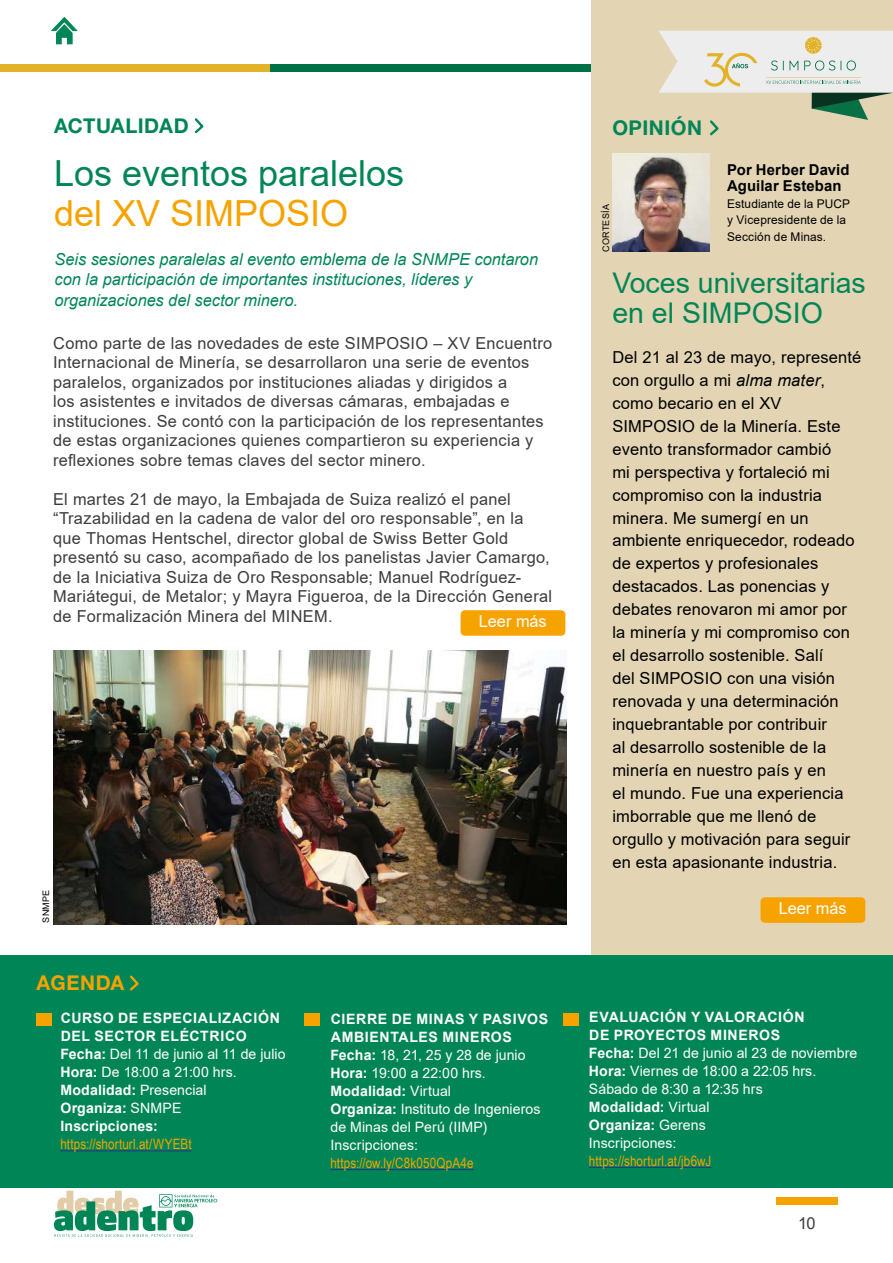
<style>
.page{position:relative;width:893px;height:1263px;background:#fff}
.page>*{position:absolute;margin:0;border:0;box-sizing:border-box;transform-origin:0 0}
.t1{font:36px "Arial";color:#008656}
.t2{font:36px "Arial";color:#f6a300}
.t3{font:28.5px/30px "Arial";color:#008656}
.t4{font:700 20.4px "Helvetica Neue LT Std";letter-spacing:.025em;color:#008656}
.t5{font:700 20.4px "Helvetica Neue LT Std";letter-spacing:.03em;color:#f6a300}
.t6{font:16.5px/19.5px "Arial";letter-spacing:.02em;color:#3c3c3b}
.t7{font:16.5px/23px "Arial";letter-spacing:.01em;color:#000}
.t8{font:italic 16.5px/20.2px "Arial";color:#008656}
.t9{font:16.5px "Arial";color:#fff}
.t10{font:700 15px/16.5px "Arial";letter-spacing:.01em;color:#000}
.t11{font:14.25px/18px "Arial";letter-spacing:.005em;color:#fff}
.t12{font:700 14.25px/18px "Arial";letter-spacing:.03em;color:#fff}
.t13{font:14.25px "Arial Narrow";letter-spacing:.005em;color:#f6a300}
.t14{font:12px/16.5px "Arial";letter-spacing:.01em;color:#000}
.t15{font:9px "Arial";letter-spacing:.025em;color:#000}
.s1{font-weight:400}
.s2{font-weight:700}
.s3{font-style:italic}
</style>
<div class="page">
<div style="left:776px;top:1197px;width:62px;height:8px;background:#f6a300"></div>
<svg style="left:54px;top:1191px;width:163px;height:46px"></svg>
<svg style="left:51px;top:17px;width:27px;height:28px"></svg>
<div style="left:270px;top:64px;width:623px;height:8px;background:#007146"></div>
<div style="left:0;top:64px;width:270px;height:8px;background:#e2b328"></div>
<div style="left:591px;top:0;width:302px;height:1171px;background:#e3d4b4"></div>
<img style="left:612px;top:153px;width:98px;height:99px">
<div style="left:0;top:955px;width:893px;height:232px;background:#008656"></div>
<svg style="left:130px;top:975px;width:9px;height:16px"></svg>
<div style="left:37px;top:1013px;width:15px;height:12px;background:#f6a300"></div>
<div style="left:304px;top:1013px;width:15px;height:13px;background:#f6a300"></div>
<div style="left:564px;top:1013px;width:15px;height:13px;background:#f6a300"></div>
<hr style="left:60px;top:1150px;width:132px;height:1px;background:#283583">
<hr style="left:330px;top:1169px;width:144px;height:1px;background:#283583">
<svg style="left:194px;top:118px;width:10px;height:16px"></svg>
<div style="left:461px;top:610px;width:104px;height:26px;background:#f6a300;border-radius:4px"></div>
<div style="left:760px;top:897px;width:105px;height:26px;background:#f6a300;border-radius:4px"></div>
<img style="left:53px;top:651px;width:513px;height:273px">
<hr style="left:589px;top:1167px;width:122px;height:1px;background:#283583">
<svg style="left:659px;top:31px;width:234px;height:105px"></svg>
<p class="t4" style="left:54px;top:113px;width:136px">ACTUALIDAD</p>
<h1 class="t1" style="left:54px;top:148px;width:352px">Los eventos paralelos</h1>
<h1 class="t2" style="left:54px;top:189px;width:296px">del XV SIMPOSIO</h1>
<p class="t8" style="left:54px;top:249px;width:485px">Seis sesiones paralelas al evento emblema de la SNMPE contaron con la participación de importantes instituciones, líderes y organizaciones del sector minero.</p>
<p class="t6" style="left:53px;top:333px;width:501px">Como parte de las novedades de este SIMPOSIO – XV Encuentro Internacional de Minería, se desarrollaron una serie de eventos paralelos, organizados por instituciones aliadas y dirigidos a<br>los asistentes e invitados de diversas cámaras, embajadas e instituciones. Se contó con la participación de los representantes de estas organizaciones quienes compartieron su experiencia y reflexiones sobre temas claves del sector minero.</p>
<p class="t6" style="left:53px;top:489px;width:500px">El martes 21 de mayo, la Embajada de Suiza realizó el panel “Trazabilidad en la cadena de valor del oro responsable”, en la que Thomas Hentschel, director global de Swiss Better Gold presentó su caso, acompañado de los panelistas Javier Camargo, de la Iniciativa Suiza de Oro Responsable; Manuel Rodríguez-Mariátegui, de Metalor; y Mayra Figueroa, de la Dirección General de Formalización Minera del MINEM.</p>
<p class="t9" style="left:479px;top:610px;width:69px">Leer más</p>
<p class="t15" style="left:40px;top:923px;width:34px;rotate:-90deg">SNMPE</p>
<p class="t5" style="left:37px;top:970px;width:89px">AGENDA</p>
<p class="t12" style="left:60px;top:1009px;width:227px">CURSO DE ESPECIALIZACIÓN<br>DEL SECTOR ELÉCTRICO<br>Fecha: <span class="s1">Del 11 de junio al 11 de julio<br></span>Hora: <span class="s1">De 18:00 a 21:00 hrs.<br></span>Modalidad: <span class="s1">Presencial<br></span>Organiza: <span class="s1">SNMPE<br></span>Inscripciones:</p>
<p class="t13" style="left:60px;top:1134px;width:133px">https://shorturl.at/WYEBt</p>
<p class="t11" style="left:330px;top:1010px;width:219px"><span class="s2">CIERRE DE MINAS Y PASIVOS<br>AMBIENTALES MINEROS<br>Fecha:</span> 18, 21, 25 y 28 de junio<br><span class="s2">Hora:</span> 19:00 a 22:00 hrs.<br><span class="s2">Modalidad:</span> Virtual<br><span class="s2">Organiza:</span> Instituto de Ingenieros de Minas del Perú (IIMP)<br>Inscripciones:</p>
<p class="t13" style="left:330px;top:1152px;width:145px">https://ow.ly/C8k050QpA4e</p>
<p class="t4" style="left:612px;top:115px;width:91px">OPINIÓN</p>
<p class="t15" style="left:600px;top:252px;width:49px;rotate:-90deg">CORTESÍA</p>
<p class="t10" style="left:727px;top:161px;width:124px">Por Herber David<br>Aguilar Esteban</p>
<p class="t14" style="left:727px;top:195px;width:125px">Estudiante de la PUCP y Vicepresidente de la<br>Sección de Minas.</p>
<h2 class="t3" style="left:612px;top:268px;width:255px">Voces universitarias en el SIMPOSIO</h2>
<p class="t7" style="left:612px;top:345px;width:251px">Del 21 al 23 de mayo, representé con orgullo a mi <span class="s3">alma mater</span>, como becario en el XV<br>SIMPOSIO de la Minería. Este evento transformador cambió<br>mi perspectiva y fortaleció mi compromiso con la industria minera. Me sumergí en un ambiente enriquecedor, rodeado de expertos y profesionales destacados. Las ponencias y debates renovaron mi amor por la minería y mi compromiso con el desarrollo sostenible. Salí<br>del SIMPOSIO con una visión renovada y una determinación inquebrantable por contribuir<br>al desarrollo sostenible de la minería en nuestro país y en<br>el mundo. Fue una experiencia imborrable que me llenó de orgullo y motivación para seguir en esta apasionante industria.</p>
<p class="t9" style="left:779px;top:897px;width:69px">Leer más</p>
<p class="t11" style="left:589px;top:1008px;width:270px"><span class="s2">EVALUACIÓN Y VALORACIÓN<br>DE PROYECTOS MINEROS<br>Fecha:</span> Del 21 de junio al 23 de noviembre<br><span class="s2">Hora:</span> Viernes de 18:00 a 22:05 hrs.<br>Sábado de 8:30 a 12:35 hrs<br><span class="s2">Modalidad:</span> Virtual<br><span class="s2">Organiza:</span> Gerens<br>Inscripciones:</p>
<p class="t13" style="left:589px;top:1150px;width:124px">https://shorturl.at/jb6wJ</p>
<p class="t6" style="left:798px;top:1213px;width:19px">10</p>
</div>
